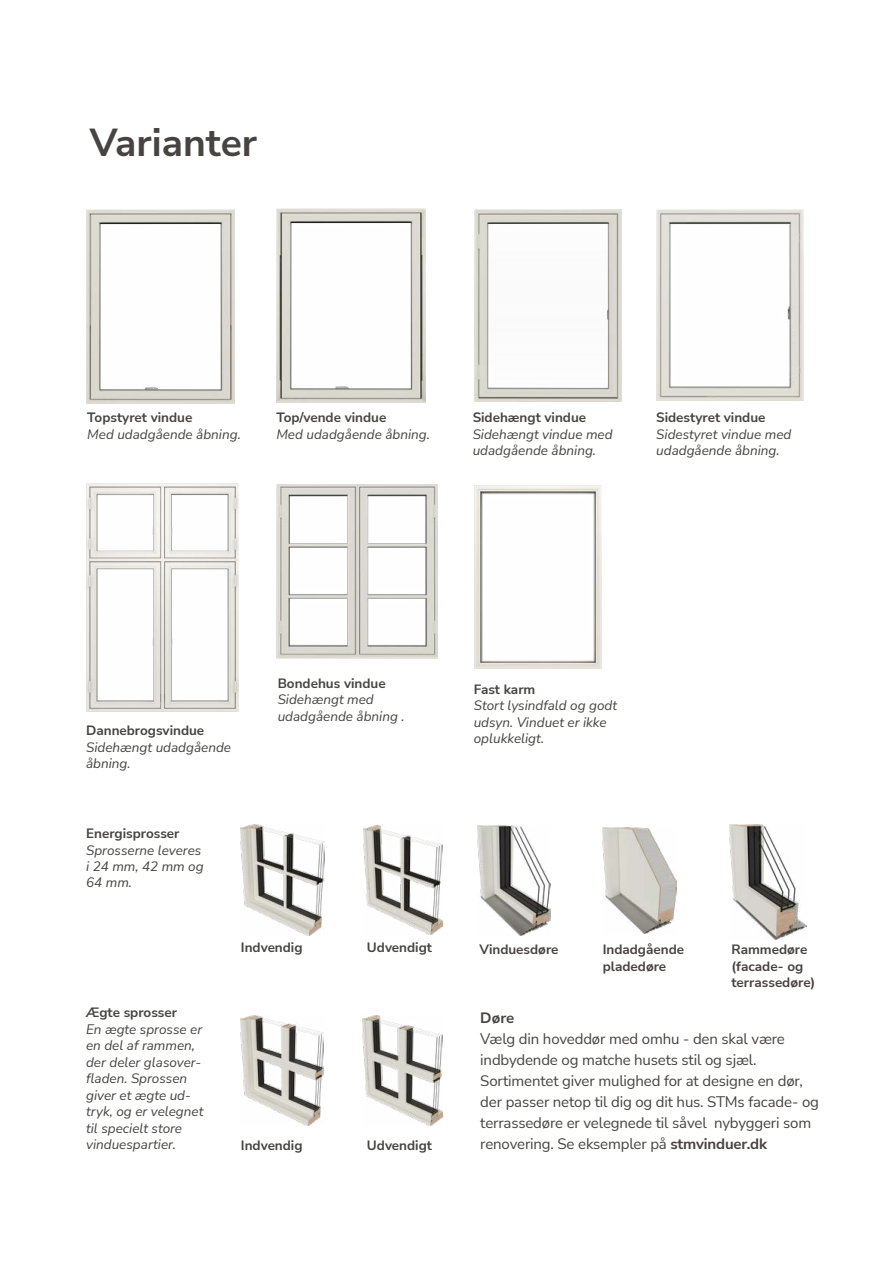
<style>
.page{position:relative;width:893px;height:1263px;background:#fff}
.page>*{position:absolute;margin:0;border:0;box-sizing:border-box;transform-origin:0 0}
.t1{font:700 39px "Nunito Sans";color:#464340}
.t2{font:15px/21px "Nunito Sans";letter-spacing:-.01em;color:#464340}
.t3{font:700 15px "Nunito Sans";color:#464340}
.t4{font:italic 13.5px/16.5px "Nunito Sans";color:#464340}
.t5{font:700 13.5px/16.5px "Nunito Sans";color:#464340}
.s1{font-weight:700}
</style>
<div class="page">
<img style="left:86px;top:209px;width:149px;height:194px">
<img style="left:276px;top:208px;width:149px;height:195px">
<img style="left:657px;top:209px;width:146px;height:191px">
<img style="left:478px;top:826px;width:73px;height:109px">
<img style="left:602px;top:827px;width:74px;height:107px">
<img style="left:729px;top:824px;width:77px;height:116px">
<img style="left:86px;top:483px;width:153px;height:228px">
<img style="left:276px;top:484px;width:161px;height:175px">
<img style="left:475px;top:486px;width:126px;height:182px">
<img style="left:363px;top:825px;width:80px;height:110px">
<img style="left:241px;top:825px;width:83px;height:111px">
<img style="left:362px;top:1015px;width:80px;height:111px">
<img style="left:240px;top:1015px;width:84px;height:111px">
<img style="left:474px;top:209px;width:148px;height:192px">
<h1 class="t1" style="left:90px;top:115px;width:169px">Varianter</h1>
<p class="t5" style="left:87px;top:409px;width:107px">Topstyret vindue</p>
<p class="t4" style="left:87px;top:425px;width:155px">Med udadgående åbning.</p>
<p class="t5" style="left:276px;top:409px;width:111px">Top/vende vindue</p>
<p class="t4" style="left:276px;top:425px;width:155px">Med udadgående åbning.</p>
<p class="t5" style="left:473px;top:409px;width:115px">Sidehængt vindue</p>
<p class="t4" style="left:473px;top:425px;width:142px">Sidehængt vindue med udadgående åbning.</p>
<p class="t5" style="left:656px;top:409px;width:111px">Sidestyret vindue</p>
<p class="t4" style="left:656px;top:425px;width:137px">Sidestyret vindue med udadgående åbning.</p>
<p class="t5" style="left:86px;top:721px;width:120px">Dannebrogsvindue</p>
<p class="t4" style="left:86px;top:738px;width:146px">Sidehængt udadgående åbning.</p>
<p class="t5" style="left:278px;top:674px;width:110px">Bondehus vindue</p>
<p class="t4" style="left:278px;top:691px;width:128px">Sidehængt med udadgående åbning .</p>
<p class="t5" style="left:86px;top:824px;width:95px">Energisprosser</p>
<p class="t4" style="left:86px;top:841px;width:119px">Sprosserne leveres i 24 mm, 42 mm og<br>64 mm.</p>
<p class="t5" style="left:86px;top:1004px;width:93px">Ægte sprosser</p>
<p class="t4" style="left:86px;top:1020px;width:119px">En ægte sprosse er en del af rammen, der deler glasover&shy;fladen. Sprossen giver et ægte ud&shy;tryk, og er velegnet til specielt store vinduespartier.</p>
<p class="t5" style="left:241px;top:938px;width:63px">Indvendig</p>
<p class="t5" style="left:367px;top:938px;width:67px">Udvendigt</p>
<p class="t5" style="left:241px;top:1136px;width:63px">Indvendig</p>
<p class="t5" style="left:367px;top:1136px;width:67px">Udvendigt</p>
<p class="t5" style="left:474px;top:680px;width:63px">Fast karm</p>
<p class="t4" style="left:474px;top:697px;width:145px">Stort lysindfald og godt udsyn. Vinduet er ikke oplukkeligt.</p>
<p class="t5" style="left:479px;top:941px;width:81px">Vinduesdøre</p>
<p class="t5" style="left:603px;top:941px;width:83px">Indadgående pladedøre</p>
<p class="t5" style="left:731px;top:941px;width:85px">Rammedøre (facade- og terrassedøre)</p>
<p class="t3" style="left:480px;top:1007px;width:35px">Døre</p>
<p class="t2" style="left:480px;top:1028px;width:340px">Vælg din hoveddør med omhu - den skal være indbydende og matche husets stil og sjæl.<br>Sortimentet giver mulighed for at designe en dør, der passer netop til dig og dit hus. STMs facade- og terrassedøre er velegnede til såvel nybyggeri som renovering. Se eksempler på <span class="s1">stmvinduer.dk</span></p>
</div>
